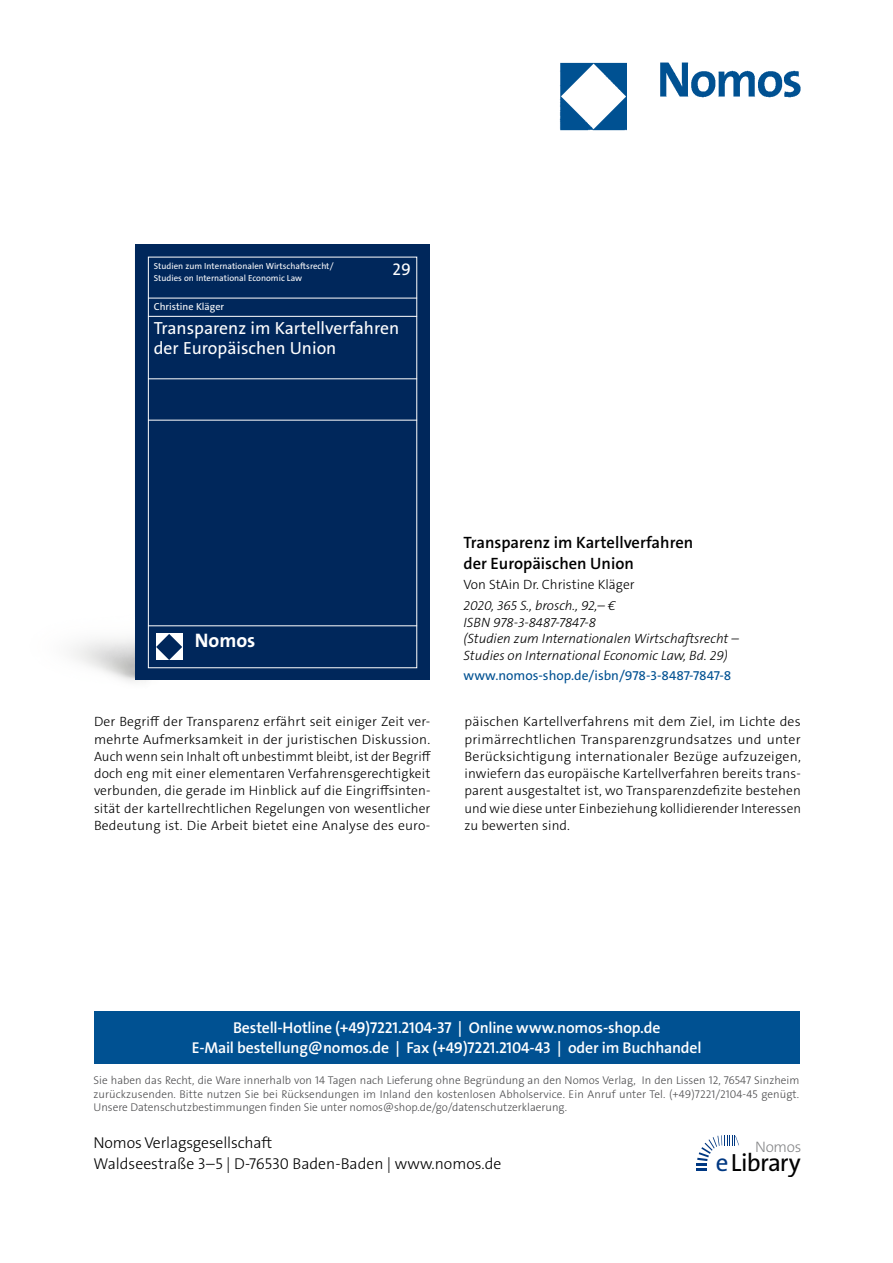
<style>
.page{position:relative;width:893px;height:1263px;background:#fff}
.page>*{position:absolute;margin:0;border:0;box-sizing:border-box;transform-origin:0 0}
.t1{font:24.9px "The Sans Os F";letter-spacing:-.03em;color:#000}
.t2{font:700 19.65px "The Sans Os F";color:#fff}
.t3{font:17.7px/20.4px "The Sans Os F";color:#fff}
.t4{font:16.95px "The Sans Os F";color:#fff}
.t5{font:600 16.5px/21px "The Sans C5";color:#000}
.t6{font:600 15.75px/21px "The Sans Os F";letter-spacing:-.01em;color:#fff;text-align:center}
.t7{font:300 15.75px/21px "The Sans Os F";color:#000}
.t8{font:300 15.3px "The Sans Os F";letter-spacing:-.02em;color:#87888a}
.t9{font:300 13.5px/17.2px "The Sans C5";letter-spacing:.01em;color:#000;text-align:justify}
.t10{font:italic 300 13.5px/16.5px "The Sans C5";color:#000}
.t11{font:13.5px "The Sans C5";color:#005192}
.t12{font:300 11.25px/13.5px "The Sans Os F";color:#4b4b4d;text-align:justify}
.t13{font:10.2px "The Sans Os F";color:#fff}
.t14{font:8.85px/11.6px "The Sans Os F";color:#fff}
.s1{color:#003882}
</style>
<div class="page">
<img style="left:559px;top:62px;width:242px;height:69px">
<div style="left:94px;top:1011px;width:705px;height:52px;background:#005192"></div>
<svg style="left:697px;top:1135px;width:42px;height:36px"></svg>
<img style="left:73px;top:244px;width:73px;height:438px">
<div style="left:136px;top:244px;width:294px;height:436px;background:#00275b"></div>
<div style="left:148px;top:257px;width:269px;height:411px;border:1px solid #fff"></div>
<hr style="left:148px;top:298px;width:269px;height:1px;background:#fff">
<hr style="left:148px;top:316px;width:269px;height:1px;background:#fff">
<hr style="left:148px;top:378px;width:269px;height:1px;background:#fff">
<hr style="left:148px;top:420px;width:269px;height:1px;background:#fff">
<hr style="left:148px;top:625px;width:269px;height:1px;background:#fff">
<div style="left:156px;top:633px;width:27px;height:27px;background:#fff"></div>
<svg style="left:156px;top:634px;width:26px;height:26px"></svg>
<p class="t14" style="left:154px;top:260px;width:181px">Studien zum Internationalen Wirtschaftsrecht/<br>Studies on International Economic Law</p>
<p class="t4" style="left:393px;top:258px;width:20px">29</p>
<p class="t13" style="left:154px;top:300px;width:72px">Christine Kläger</p>
<h3 class="t3" style="left:154px;top:318px;width:247px">Transparenz im Kartellverfahren der Europäischen Union</h3>
<h2 class="t2" style="left:195px;top:627px;width:62px">Nomos</h2>
<p class="t5" style="left:463px;top:532px;width:231px">Transparenz im Kartellverfahren der Europäischen Union</p>
<p class="t9" style="left:463px;top:576px;width:173px">Von StAin Dr. Christine Kläger</p>
<p class="t10" style="left:463px;top:597px;width:277px">2020, 365 S., brosch., 92,– €<br>ISBN 978-3-8487-7847-8<br>(Studien zum Internationalen Wirtschaftsrecht – Studies on International Economic Law, Bd. 29)</p>
<p class="t11" style="left:463px;top:667px;width:269px">www.nomos-shop.de/isbn/978-3-8487-7847-8</p>
<p class="t9" style="left:94px;top:713px;width:338px">Der Begriff der Transparenz erfährt seit einiger Zeit ver&shy;mehrte Aufmerksamkeit in der juristischen Diskussion.<br>Auch wenn sein Inhalt oft unbestimmt bleibt, ist der Begriff doch eng mit einer elementaren Verfahrensgerechtigkeit verbunden, die gerade im Hinblick auf die Eingriffsinten&shy;sität der kartellrechtlichen Regelungen von wesentlicher Bedeutung ist. Die Arbeit bietet eine Analyse des euro-</p>
<p class="t9" style="left:464px;top:713px;width:338px">päischen Kartellverfahrens mit dem Ziel, im Lichte des primärrechtlichen Transparenzgrundsatzes und unter Berücksichtigung internationaler Bezüge aufzuzeigen, inwiefern das europäische Kartellverfahren bereits trans&shy;parent ausgestaltet ist, wo Transparenzdefizite bestehen und wie diese unter Einbeziehung kollidierender Interessen zu bewerten sind.</p>
<p class="t6" style="left:192px;top:1017px;width:511px">Bestell-Hotline (+49)7221.2104-37 | Online www.nomos-shop.de<br>E-Mail bestellung@nomos.de | Fax (+49)7221.2104-43 | oder im Buchhandel</p>
<p class="t12" style="left:94px;top:1074px;width:707px">Sie haben das Recht, die Ware innerhalb von 14 Tagen nach Lieferung ohne Begründung an den Nomos Verlag, In den Lissen 12, 76547 Sinzheim zurückzusenden. Bitte nutzen Sie bei Rücksendungen im Inland den kostenlosen Abholservice. Ein Anruf unter Tel. (+49)7221/2104-45 genügt.<br>Unsere Datenschutzbestimmungen finden Sie unter nomos@shop.de/go/datenschutzerklaerung.</p>
<p class="t7" style="left:94px;top:1133px;width:409px">Nomos Verlagsgesellschaft<br>Waldseestraße 3–5 | D-76530 Baden-Baden | www.nomos.de</p>
<p class="t8" style="left:755px;top:1137px;width:48px">Nomos</p>
<h1 class="t1" style="left:716px;top:1146px;width:86px"><span class="s1">e</span>Library</h1>
</div>
